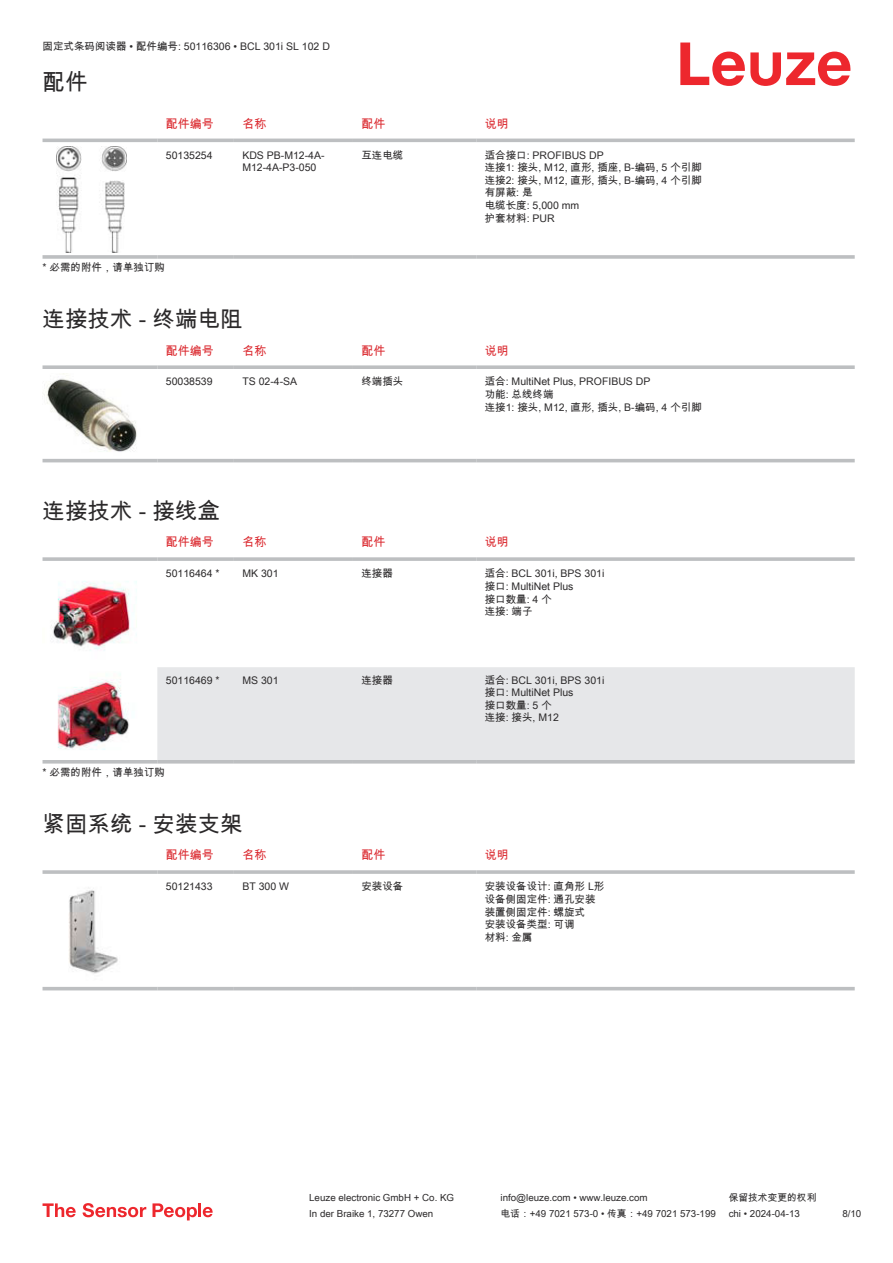
<style>
.page{position:relative;width:893px;height:1263px;background:#fff}
.page>*{position:absolute;margin:0;border:0;box-sizing:border-box;transform-origin:0 0}
.t1{font:22.5px "Arial Unicode MS";color:#2b292a}
.t2{font:12px "Arial Unicode MS";color:#db2a30}
.t3{font:10.5px/12.6px "Arial Unicode MS";color:#2b292a}
.t4{font:9.75px "Arial Unicode MS";color:#2b292a}
</style>
<div class="page">
<svg style="left:680px;top:43px;width:170px;height:43px"></svg>
<svg style="left:43px;top:138px;width:812px;height:27px"></svg>
<hr style="left:43px;top:139px;width:114px;height:3px;background:#bdbfc1">
<hr style="left:157px;top:139px;width:77px;height:3px;background:#bdbfc1">
<hr style="left:234px;top:139px;width:119px;height:3px;background:#bdbfc1">
<hr style="left:353px;top:139px;width:123px;height:3px;background:#bdbfc1">
<hr style="left:476px;top:139px;width:379px;height:3px;background:#bdbfc1">
<svg style="left:43px;top:255px;width:114px;height:4px"></svg>
<hr style="left:157px;top:255px;width:77px;height:4px;background:#c7c8ca">
<hr style="left:234px;top:255px;width:119px;height:4px;background:#bdbfc1">
<svg style="left:353px;top:255px;width:123px;height:4px"></svg>
<hr style="left:476px;top:255px;width:379px;height:4px;background:#c7c8ca">
<img style="left:56px;top:146px;width:70px;height:107px">
<svg style="left:43px;top:458px;width:812px;height:5px;fill:#eff0f0"></svg>
<svg style="left:43px;top:365px;width:114px;height:4px"></svg>
<svg style="left:157px;top:365px;width:77px;height:4px"></svg>
<svg style="left:234px;top:365px;width:119px;height:4px"></svg>
<svg style="left:353px;top:365px;width:123px;height:4px"></svg>
<svg style="left:476px;top:365px;width:379px;height:4px;background:#c3c5c7"></svg>
<hr style="left:43px;top:459px;width:114px;height:3px;background:#bdbfc1">
<hr style="left:157px;top:459px;width:77px;height:3px;background:#bdbfc1">
<hr style="left:234px;top:459px;width:119px;height:3px;background:#bdbfc1">
<hr style="left:353px;top:459px;width:123px;height:3px;background:#bdbfc1">
<hr style="left:476px;top:459px;width:379px;height:3px;background:#bdbfc1">
<img style="left:44px;top:373px;width:93px;height:79px">
<svg style="left:43px;top:763px;width:812px;height:1px"></svg>
<div style="left:157px;top:667px;width:698px;height:93px;background:#e6e7e9"></div>
<svg style="left:43px;top:557px;width:114px;height:4px"></svg>
<svg style="left:157px;top:557px;width:77px;height:4px"></svg>
<svg style="left:234px;top:557px;width:119px;height:4px"></svg>
<svg style="left:353px;top:557px;width:123px;height:4px"></svg>
<svg style="left:476px;top:557px;width:379px;height:4px;background:#c3c5c7"></svg>
<hr style="left:43px;top:760px;width:114px;height:3px;background:#bdbfc1">
<hr style="left:157px;top:760px;width:77px;height:3px;background:#bdbfc1">
<hr style="left:234px;top:760px;width:119px;height:3px;background:#bdbfc1">
<hr style="left:353px;top:760px;width:123px;height:3px;background:#bdbfc1">
<hr style="left:476px;top:760px;width:379px;height:3px;background:#bdbfc1">
<img style="left:51px;top:581px;width:86px;height:70px">
<img style="left:57px;top:674px;width:72px;height:76px">
<svg style="left:43px;top:990px;width:812px;height:1px"></svg>
<svg style="left:43px;top:870px;width:114px;height:4px"></svg>
<hr style="left:157px;top:870px;width:77px;height:4px;background:#c6c8c9">
<svg style="left:234px;top:870px;width:119px;height:4px"></svg>
<svg style="left:353px;top:870px;width:123px;height:4px"></svg>
<hr style="left:476px;top:870px;width:379px;height:4px;background:#c6c8c9">
<hr style="left:43px;top:987px;width:114px;height:3px;background:#bdbfc1">
<hr style="left:157px;top:987px;width:77px;height:3px;background:#bdbfc1">
<hr style="left:234px;top:987px;width:119px;height:3px;background:#bdbfc1">
<hr style="left:353px;top:987px;width:123px;height:3px;background:#bdbfc1">
<hr style="left:476px;top:987px;width:379px;height:3px;background:#bdbfc1">
<img style="left:69px;top:887px;width:49px;height:87px">
<svg style="left:43px;top:1203px;width:33px;height:14px"></svg>
<svg style="left:83px;top:1203px;width:63px;height:14px"></svg>
<svg style="left:153px;top:1203px;width:44px;height:17px"></svg>
<hr style="left:198px;top:1203px;width:3px;height:14px;background:#ed272d">
<svg style="left:203px;top:1207px;width:10px;height:10px"></svg>
<p class="t3" style="left:43px;top:40px;width:289px">固定式条码阅读器 • 配件编号: 50116306 • BCL 301i SL 102 D</p>
<h1 class="t1" style="left:43px;top:66px;width:46px">配件</h1>
<p class="t2" style="left:166px;top:115px;width:49px">配件编号</p>
<p class="t2" style="left:242px;top:115px;width:25px">名称</p>
<p class="t2" style="left:361px;top:115px;width:25px">配件</p>
<p class="t2" style="left:485px;top:115px;width:25px">说明</p>
<p class="t3" style="left:166px;top:148px;width:48px">50135254</p>
<p class="t3" style="left:242px;top:148px;width:84px">KDS PB-M12-4A-<br>M12-4A-P3-050</p>
<p class="t3" style="left:361px;top:148px;width:43px">互连电缆</p>
<p class="t3" style="left:485px;top:148px;width:219px">适合接口: PROFIBUS DP<br>连接1: 接头, M12, 直形, 插座, B-编码, 5 个引脚连接2: 接头, M12, 直形, 插头, B-编码, 4 个引脚有屏蔽: 是<br>电缆长度: 5,000 mm<br>护套材料: PUR</p>
<p class="t3" style="left:43px;top:261px;width:124px">* 必需的附件，请单独订购</p>
<h1 class="t1" style="left:43px;top:303px;width:202px">连接技术 - 终端电阻</h1>
<p class="t2" style="left:166px;top:342px;width:49px">配件编号</p>
<p class="t2" style="left:242px;top:342px;width:25px">名称</p>
<p class="t2" style="left:361px;top:342px;width:25px">配件</p>
<p class="t2" style="left:485px;top:342px;width:25px">说明</p>
<p class="t3" style="left:166px;top:375px;width:48px">50038539</p>
<p class="t3" style="left:242px;top:375px;width:56px">TS 02-4-SA</p>
<p class="t3" style="left:361px;top:375px;width:43px">终端插头</p>
<p class="t3" style="left:485px;top:375px;width:219px">适合: MultiNet Plus, PROFIBUS DP<br>功能: 总线终端<br>连接1: 接头, M12, 直形, 插头, B-编码, 4 个引脚</p>
<h1 class="t1" style="left:43px;top:495px;width:179px">连接技术 - 接线盒</h1>
<p class="t2" style="left:166px;top:533px;width:49px">配件编号</p>
<p class="t2" style="left:242px;top:533px;width:25px">名称</p>
<p class="t2" style="left:361px;top:533px;width:25px">配件</p>
<p class="t2" style="left:485px;top:533px;width:25px">说明</p>
<p class="t3" style="left:166px;top:567px;width:55px">50116464 *</p>
<p class="t3" style="left:242px;top:567px;width:38px">MK 301</p>
<p class="t3" style="left:361px;top:567px;width:33px">连接器</p>
<p class="t3" style="left:485px;top:567px;width:121px">适合: BCL 301i, BPS 301i接口: MultiNet Plus<br>接口数量: 4 个<br>连接: 端子</p>
<p class="t3" style="left:166px;top:673px;width:55px">50116469 *</p>
<p class="t3" style="left:242px;top:673px;width:38px">MS 301</p>
<p class="t3" style="left:361px;top:673px;width:33px">连接器</p>
<p class="t3" style="left:485px;top:673px;width:121px">适合: BCL 301i, BPS 301i接口: MultiNet Plus<br>接口数量: 5 个<br>连接: 接头, M12</p>
<p class="t3" style="left:43px;top:766px;width:124px">* 必需的附件，请单独订购</p>
<h1 class="t1" style="left:43px;top:808px;width:202px">紧固系统 - 安装支架</h1>
<p class="t2" style="left:166px;top:846px;width:49px">配件编号</p>
<p class="t2" style="left:242px;top:846px;width:25px">名称</p>
<p class="t2" style="left:361px;top:846px;width:25px">配件</p>
<p class="t2" style="left:485px;top:846px;width:25px">说明</p>
<p class="t3" style="left:166px;top:880px;width:48px">50121433</p>
<p class="t3" style="left:242px;top:880px;width:48px">BT 300 W</p>
<p class="t3" style="left:361px;top:880px;width:43px">安装设备</p>
<p class="t3" style="left:485px;top:880px;width:121px">安装设备设计: 直角形 L形设备侧固定件: 通孔安装装置侧固定件: 螺旋式<br>安装设备类型: 可调<br>材料: 金属</p>
<p class="t4" style="left:309px;top:1191px;width:146px">Leuze electronic GmbH + Co. KG</p>
<p class="t4" style="left:501px;top:1191px;width:149px">info@leuze.com • www.leuze.com</p>
<p class="t4" style="left:729px;top:1191px;width:89px">保留技术变更的权利</p>
<p class="t4" style="left:309px;top:1206px;width:126px">In der Braike 1, 73277 Owen</p>
<p class="t4" style="left:501px;top:1206px;width:217px">电话：+49 7021 573-0 • 传真：+49 7021 573-199</p>
<p class="t4" style="left:729px;top:1206px;width:73px">chi • 2024-04-13</p>
<p class="t4" style="left:842px;top:1206px;width:20px">8/10</p>
</div>
